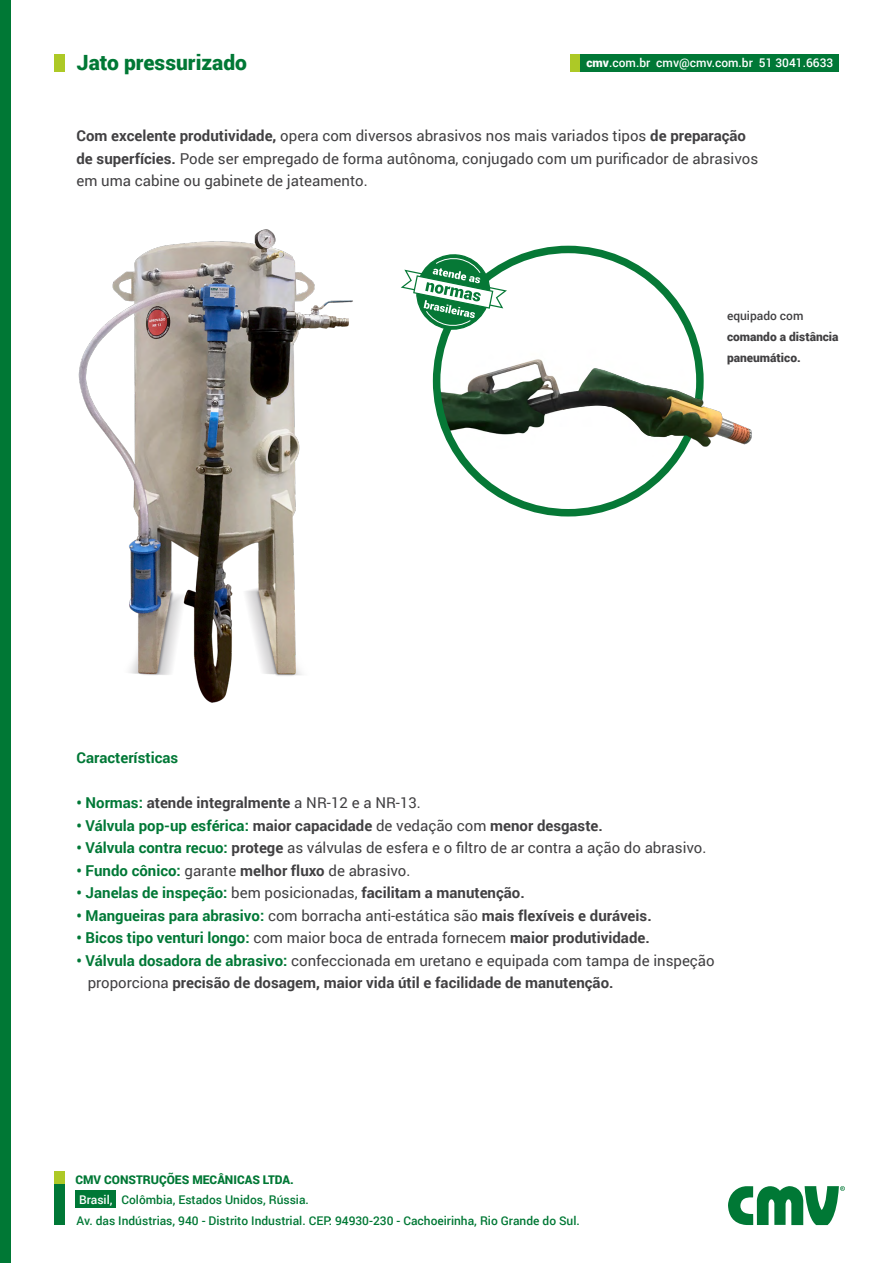
<style>
.page{position:relative;width:893px;height:1263px;background:#fff}
.page>*{position:absolute;margin:0;border:0;box-sizing:border-box;transform-origin:0 0}
.t1{font:900 21px "Roboto";color:#007835}
.t2{font:15px/22.5px "Roboto";color:#414042}
.t3{font:700 15px "Roboto";color:#414042}
.t4{font:700 15px "Roboto";color:#007836}
.t5{font:500 12px/20.7px "Roboto";color:#007835}
.t6{font:500 12px "Roboto";color:#fff}
.t7{font:900 12px/21px "Roboto";color:#414042}
.t8{font:900 12px "Roboto";color:#007835}
.t9{font:500 12px "Roboto";color:#414042}
.s1{font-weight:900}
.s2{font-weight:700}
.s3{color:#007836}
.s4{font-weight:400}
.s5{font-weight:700;color:#007836}
.s6{color:#fff}
</style>
<div class="page">
<div style="left:0;top:0;width:11px;height:1263px;background:#007835"></div>
<svg style="left:728px;top:1186px;width:117px;height:39px"></svg>
<div style="left:54px;top:54px;width:11px;height:17px;background:#adc926"></div>
<div style="left:570px;top:54px;width:10px;height:17px;background:#adc926"></div>
<div style="left:580px;top:54px;width:259px;height:17px;background:#007836"></div>
<div style="left:54px;top:1181px;width:11px;height:44px;background:#007836"></div>
<div style="left:54px;top:1171px;width:11px;height:13px;background:#adc926"></div>
<img style="left:437px;top:334px;width:126px;height:127px">
<div style="left:433px;top:246px;width:271px;height:270px;border:8px solid #067836;border-radius:50%"></div>
<img style="left:563px;top:334px;width:189px;height:127px">
<svg style="left:411px;top:254px;width:96px;height:79px"></svg>
<img style="left:78px;top:229px;width:333px;height:474px">
<div style="left:75px;top:1190px;width:41px;height:18px;background:#007836"></div>
<h1 class="t1" style="left:76px;top:48px;width:172px">Jato pressurizado</h1>
<p class="t6" style="left:586px;top:54px;width:248px"><span class="s1">cmv</span>.com.br cmv@cmv.com.br 51 3041.6633</p>
<p class="t2" style="left:76px;top:124px;width:683px"><span class="s2">Com excelente produtividade,</span> opera com diversos abrasivos nos mais variados tipos <span class="s2">de preparação de superfícies.</span> Pode ser empregado de forma autônoma, conjugado com um purificador de abrasivos em uma cabine ou gabinete de jateamento.</p>
<p class="t9" style="left:727px;top:307px;width:78px">equipado com</p>
<p class="t7" style="left:727px;top:326px;width:113px">comando a distância paneumático.</p>
<p class="t4" style="left:76px;top:747px;width:103px">Características</p>
<p class="t3" style="left:76px;top:792px;width:346px"><span class="s3">• Normas:</span> atende integralmente <span class="s4">a NR-12 e a NR-13.</span></p>
<p class="t3" style="left:76px;top:815px;width:528px"><span class="s3">• Válvula pop-up esférica:</span> maior capacidade <span class="s4">de vedação com</span> menor desgaste.</p>
<p class="t2" style="left:76px;top:836px;width:631px"><span class="s5">• Válvula contra recuo:</span> <span class="s2">protege</span> as válvulas de esfera e o filtro de ar contra a ação do abrasivo.</p>
<p class="t2" style="left:76px;top:859px;width:335px"><span class="s5">• Fundo cônico:</span> garante <span class="s2">melhor fluxo</span> de abrasivo.</p>
<p class="t3" style="left:76px;top:882px;width:450px"><span class="s3">• Janelas de inspeção:</span> <span class="s4">bem posicionadas,</span> facilitam a manutenção.</p>
<p class="t2" style="left:76px;top:904px;width:577px"><span class="s5">• Mangueiras para abrasivo:</span> com borracha anti-estática são <span class="s2">mais flexíveis e duráveis.</span></p>
<p class="t2" style="left:76px;top:926px;width:575px"><span class="s5">• Bicos tipo venturi longo:</span> com maior boca de entrada fornecem <span class="s2">maior produtividade.</span></p>
<p class="t2" style="left:88px;top:949px;width:628px;text-indent:-11px"><span class="s5">• Válvula dosadora de abrasivo:</span> confeccionada em uretano e equipada com tampa de inspeção proporciona <span class="s2">precisão de dosagem, maior vida útil e facilidade de manutenção.</span></p>
<p class="t8" style="left:75px;top:1171px;width:220px">CMV CONSTRUÇÕES MECÂNICAS LTDA.</p>
<p class="t5" style="left:76px;top:1189px;width:505px"><span class="s6">Brasil,</span> Colômbia, Estados Unidos, Rússia.<br>Av. das Indústrias, 940 - Distrito Industrial. CEP: 94930-230 - Cachoeirinha, Rio Grande do Sul.</p>
</div>
